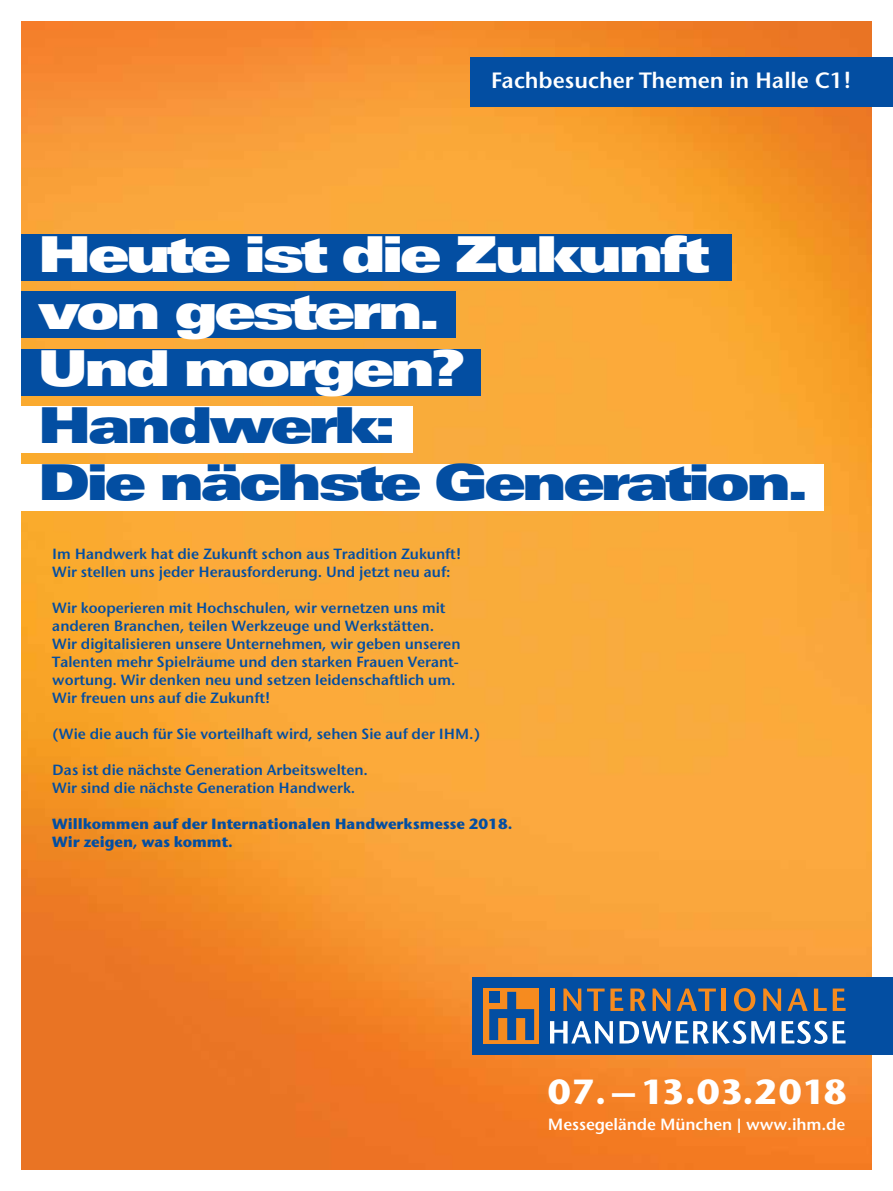
<style>
.page{position:relative;width:893px;height:1191px;background:#fff}
.page>*{position:absolute;margin:0;border:0;box-sizing:border-box;transform-origin:0 0}
.t1{font:900 expanded 49.5px/57px "Univers";letter-spacing:-.08em;color:#fff}
.t2{font:900 expanded 49.5px/57px "Univers";letter-spacing:-.08em;color:#034ea2}
.t3{font:700 35.4px "Stone San Itc T";letter-spacing:.02em;color:#fff}
.t4{font:22.5px "Stone San Itc T Sem";color:#fff}
.t5{font:16.5px "Stone San Itc T Sem";letter-spacing:-.005em;color:#fff}
.t6{font:15px/18px "Stone San Itc T Sem";color:#034ea2}
.t7{font:700 15px/18px "Stone San Itc T";color:#034ea2}
</style>
<div class="page">
<img style="left:21px;top:21px;width:851px;height:1148px">
<div style="left:472px;top:977px;width:421px;height:77px;background:#034ea2"></div>
<div style="left:484px;top:988px;width:55px;height:55px;background:#f68b1f"></div>
<svg style="left:489px;top:991px;width:45px;height:49px"></svg>
<div style="left:490px;top:991px;width:10px;height:12px;background:#034ea2"></div>
<hr style="left:550px;top:988px;width:4px;height:23px;background:#f68b1f">
<svg style="left:563px;top:988px;width:18px;height:23px"></svg>
<svg style="left:587px;top:988px;width:36px;height:23px"></svg>
<svg style="left:630px;top:988px;width:16px;height:23px"></svg>
<svg style="left:653px;top:988px;width:17px;height:23px"></svg>
<svg style="left:677px;top:988px;width:39px;height:23px"></svg>
<hr style="left:722px;top:988px;width:4px;height:23px;background:#f68b1f">
<svg style="left:734px;top:988px;width:21px;height:23px"></svg>
<svg style="left:763px;top:988px;width:18px;height:23px"></svg>
<svg style="left:787px;top:988px;width:21px;height:23px"></svg>
<svg style="left:814px;top:988px;width:13px;height:23px"></svg>
<svg style="left:833px;top:988px;width:13px;height:23px"></svg>
<svg style="left:550px;top:1021px;width:63px;height:22px"></svg>
<svg style="left:619px;top:1020px;width:156px;height:24px"></svg>
<svg style="left:782px;top:1020px;width:45px;height:24px"></svg>
<svg style="left:833px;top:1021px;width:12px;height:22px"></svg>
<div style="left:471px;top:57px;width:422px;height:49px;background:#034ea2"></div>
<div style="left:21px;top:234px;width:710px;height:47px;background:#034ea2"></div>
<div style="left:21px;top:291px;width:435px;height:47px;background:#034ea2"></div>
<div style="left:21px;top:349px;width:459px;height:46px;background:#034ea2"></div>
<div style="left:21px;top:406px;width:391px;height:47px;background:#fff"></div>
<div style="left:21px;top:463px;width:802px;height:47px;background:#fff"></div>
<h3 class="t4" style="left:491px;top:66px;width:363px">Fachbesucher Themen in Halle C1!</h3>
<h1 class="t1" style="left:38px;top:226px;width:673px">Heute ist die Zukunft von gestern.<br>Und morgen?</h1>
<h1 class="t2" style="left:38px;top:397px;width:772px">Handwerk:<br>Die nächste Generation.</h1>
<p class="t6" style="left:52px;top:544px;width:411px">Im Handwerk hat die Zukunft schon aus Tradition Zukunft!<br>Wir stellen uns jeder Herausforderung. Und jetzt neu auf:</p>
<p class="t6" style="left:52px;top:598px;width:410px">Wir kooperieren mit Hochschulen, wir vernetzen uns mit anderen Branchen, teilen Werkzeuge und Werkstätten.<br>Wir digitalisieren unsere Unternehmen, wir geben unseren Talenten mehr Spielräume und den starken Frauen Verant&shy;wortung. Wir denken neu und setzen leidenschaftlich um.<br>Wir freuen uns auf die Zukunft!</p>
<p class="t6" style="left:52px;top:724px;width:430px">(Wie die auch für Sie vorteilhaft wird, sehen Sie auf der IHM.)</p>
<p class="t6" style="left:52px;top:760px;width:317px">Das ist die nächste Generation Arbeitswelten.<br>Wir sind die nächste Generation Handwerk.</p>
<p class="t7" style="left:52px;top:814px;width:462px">Willkommen auf der Internationalen Handwerksmesse 2018.<br>Wir zeigen, was kommt.</p>
<h2 class="t3" style="left:548px;top:1069px;width:300px">07. – 13.03.2018</h2>
<p class="t5" style="left:548px;top:1114px;width:299px">Messegelände München | www.ihm.de</p>
</div>
